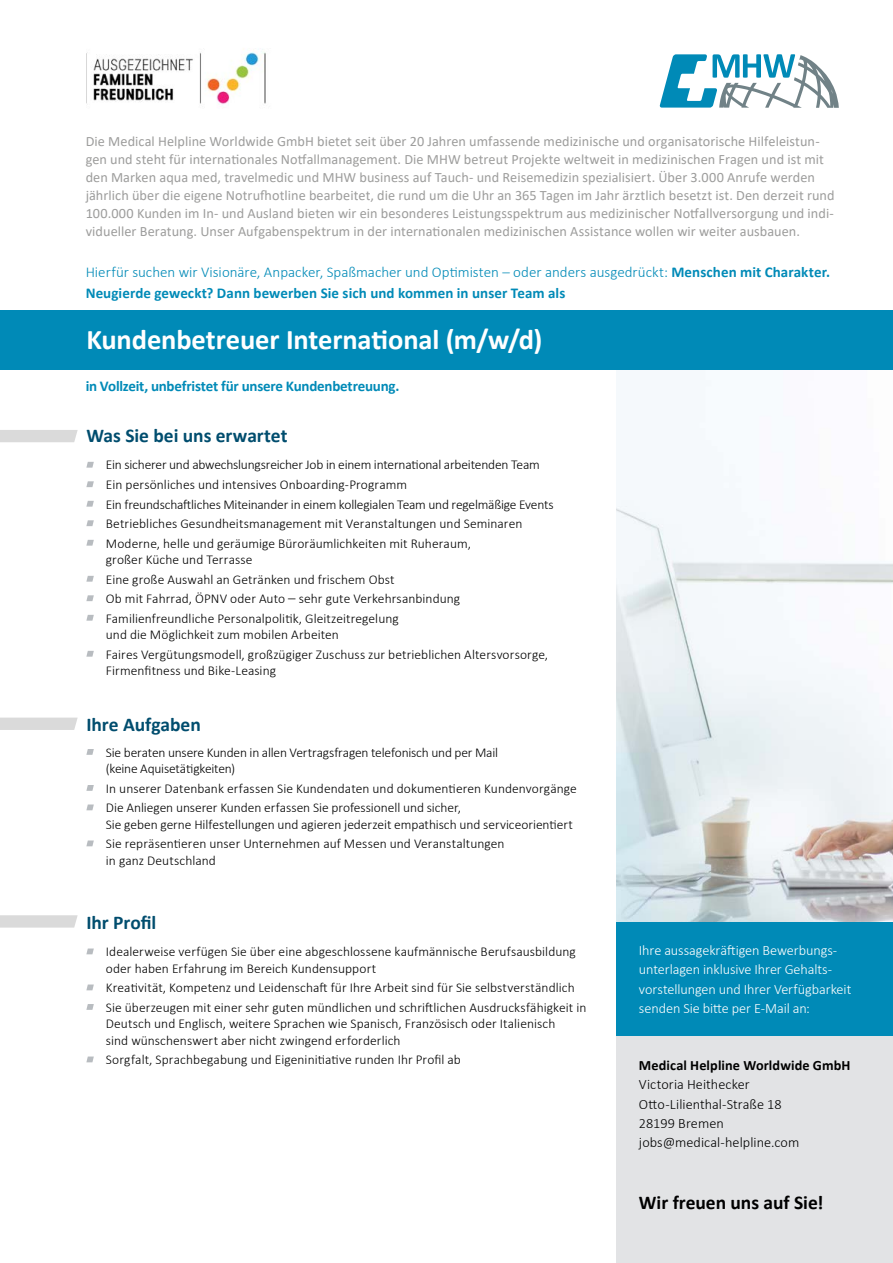
<style>
.page{position:relative;width:893px;height:1263px;background:#fff}
.page>*{position:absolute;margin:0;border:0;box-sizing:border-box;transform-origin:0 0}
.t1{font:700 28.5px "Calibri";letter-spacing:-.005em;color:#fff}
.t2{font:700 19.5px "Calibri";letter-spacing:-.005em;color:#004d6e}
.t3{font:700 19.5px "Calibri";color:#000}
.t4{font:300 15px/21px "Calibri";color:#008ab7}
.t5{font:700 15px "Calibri";letter-spacing:-.015em;color:#008ab7}
.t6{font:14.25px/18px "Calibri";letter-spacing:.005em;color:#9d9d9c}
.t7{font:300 14.25px/19.5px "Calibri";letter-spacing:-.01em;color:#fff}
.t8{font:300 14.25px/19.5px "Calibri";letter-spacing:.005em;color:#000}
.t9{font:700 14.25px "Calibri";letter-spacing:.005em;color:#000}
.t10{font:300 13.5px/19.5px "Calibri";letter-spacing:.005em;color:#000}
.t11{font:300 13.5px/16.5px "Calibri";letter-spacing:-.015em;color:#000}
.s1{font-weight:700}
.s2{font-size:15px}
</style>
<div class="page">
<div style="left:617px;top:921px;width:276px;height:115px;background:#008ab7"></div>
<div style="left:617px;top:1036px;width:276px;height:227px;background:#e2e3e5"></div>
<svg style="left:0;top:430px;width:78px;height:12px"></svg>
<svg style="left:0;top:718px;width:78px;height:12px"></svg>
<svg style="left:0;top:915px;width:78px;height:12px"></svg>
<svg style="left:660px;top:54px;width:179px;height:54px"></svg>
<img style="left:86px;top:49px;width:180px;height:56px">
<svg style="left:86px;top:462px;width:8px;height:6px"></svg>
<svg style="left:86px;top:481px;width:8px;height:6px"></svg>
<svg style="left:86px;top:501px;width:8px;height:6px"></svg>
<svg style="left:86px;top:520px;width:8px;height:6px"></svg>
<svg style="left:86px;top:540px;width:8px;height:6px"></svg>
<svg style="left:86px;top:576px;width:8px;height:6px"></svg>
<svg style="left:86px;top:595px;width:8px;height:6px"></svg>
<svg style="left:86px;top:615px;width:8px;height:6px"></svg>
<svg style="left:86px;top:651px;width:8px;height:6px"></svg>
<img style="left:617px;top:500px;width:276px;height:421px">
<svg style="left:86px;top:749px;width:8px;height:6px"></svg>
<svg style="left:86px;top:785px;width:8px;height:6px"></svg>
<svg style="left:86px;top:804px;width:8px;height:6px"></svg>
<svg style="left:86px;top:840px;width:8px;height:6px"></svg>
<svg style="left:86px;top:948px;width:8px;height:6px"></svg>
<svg style="left:86px;top:984px;width:8px;height:6px"></svg>
<svg style="left:86px;top:1004px;width:8px;height:6px"></svg>
<svg style="left:86px;top:1056px;width:8px;height:6px"></svg>
<div style="left:0;top:310px;width:893px;height:60px;background:#008ab7"></div>
<p class="t6" style="left:86px;top:132px;width:750px">Die Medical Helpline Worldwide GmbH bietet seit über 20 Jahren umfassende medizinische und organisatorische Hilfeleistun&shy;gen und steht für internationales Notfallmanagement. Die MHW betreut Projekte weltweit in medizinischen Fragen und ist mit den Marken aqua med, travelmedic und MHW business auf Tauch- und Reisemedizin spezialisiert. Über 3.000 Anrufe werden jährlich über die eigene Notrufhotline bearbeitet, die rund um die Uhr an 365 Tagen im Jahr ärztlich besetzt ist. Den derzeit rund 100.000 Kunden im In- und Ausland bieten wir ein besonderes Leistungsspektrum aus medizinischer Notfallversorgung und indi&shy;vidueller Beratung. Unser Aufgabenspektrum in der internationalen medizinischen Assistance wollen wir weiter ausbauen.</p>
<p class="t4" style="left:86px;top:261px;width:746px">Hierfür suchen wir Visionäre, Anpacker, Spaßmacher und Optimisten – oder anders ausgedrückt: <span class="s1">Menschen mit Charakter.<br>Neugierde geweckt? Dann bewerben Sie sich und kommen in unser Team als</span></p>
<h1 class="t1" style="left:86px;top:319px;width:457px">Kundenbetreuer International (m/w/d)</h1>
<p class="t5" style="left:86px;top:375px;width:315px">in Vollzeit, unbefristet für unsere Kundenbetreuung.</p>
<h2 class="t2" style="left:86px;top:422px;width:203px">Was Sie bei uns erwartet</h2>
<p class="t10" style="left:106px;top:455px;width:449px">Ein sicherer und abwechslungsreicher Job in einem international arbeitenden Team Ein persönliches und intensives Onboarding-Programm<br>Ein freundschaftliches Miteinander in einem kollegialen Team und regelmäßige Events Betriebliches Gesundheitsmanagement mit Veranstaltungen und Seminaren Moderne, helle und geräumige Büroräumlichkeiten mit Ruheraum,</p>
<p class="t10" style="left:106px;top:550px;width:356px">großer Küche und Terrasse<br>Eine große Auswahl an Getränken und frischem Obst<br>Ob mit Fahrrad, ÖPNV oder Auto <span class="s2">–</span> sehr gute Verkehrsanbindung Familienfreundliche Personalpolitik, Gleitzeitregelung</p>
<p class="t10" style="left:106px;top:625px;width:444px">und die Möglichkeit zum mobilen Arbeiten<br>Faires Vergütungsmodell, großzügiger Zuschuss zur betrieblichen Altersvorsorge,</p>
<p class="t10" style="left:106px;top:661px;width:172px">Firmenfitness und Bike-Leasing</p>
<h2 class="t2" style="left:86px;top:711px;width:116px">Ihre Aufgaben</h2>
<p class="t11" style="left:106px;top:744px;width:394px">Sie beraten unsere Kunden in allen Vertragsfragen telefonisch und per Mail (keine Aquisetätigkeiten)</p>
<p class="t10" style="left:106px;top:778px;width:472px">In unserer Datenbank erfassen Sie Kundendaten und dokumentieren Kundenvorgänge<br>Die Anliegen unserer Kunden erfassen Sie professionell und sicher,</p>
<p class="t10" style="left:106px;top:814px;width:468px">Sie geben gerne Hilfestellungen und agieren jederzeit empathisch und serviceorientiert<br>Sie repräsentieren unser Unternehmen auf Messen und Veranstaltungen</p>
<p class="t10" style="left:106px;top:850px;width:112px">in ganz Deutschland</p>
<h2 class="t2" style="left:86px;top:909px;width:72px">Ihr Profil</h2>
<p class="t10" style="left:106px;top:943px;width:471px;line-height:16.5px">Idealerweise verfügen Sie über eine abgeschlossene kaufmännische Berufsausbildung oder haben Erfahrung im Bereich Kundensupport</p>
<p class="t10" style="left:106px;top:978px;width:482px">Kreativität, Kompetenz und Leidenschaft für Ihre Arbeit sind für Sie selbstverständlich<br>Sie überzeugen mit einer sehr guten mündlichen und schriftlichen Ausdrucksfähigkeit in</p>
<p class="t10" style="left:106px;top:1015px;width:451px;line-height:16.5px">Deutsch und Englisch, weitere Sprachen wie Spanisch, Französisch oder Italienisch sind wünschenswert aber nicht zwingend erforderlich</p>
<p class="t10" style="left:106px;top:1050px;width:357px">Sorgfalt, Sprachbegabung und Eigeninitiative runden Ihr Profil ab</p>
<p class="t7" style="left:639px;top:940px;width:214px">Ihre aussagekräftigen Bewerbungs&shy;unterlagen inklusive Ihrer Gehalts&shy;vorstellungen und Ihrer Verfügbarkeit senden Sie bitte per E-Mail an:</p>
<p class="t9" style="left:639px;top:1055px;width:213px">Medical Helpline Worldwide GmbH</p>
<p class="t8" style="left:639px;top:1074px;width:162px">Victoria Heithecker<br>Otto-Lilienthal-Straße 18<br>28199 Bremen jobs@medical-helpline.com</p>
<h2 class="t3" style="left:639px;top:1189px;width:186px">Wir freuen uns auf Sie!</h2>
</div>
